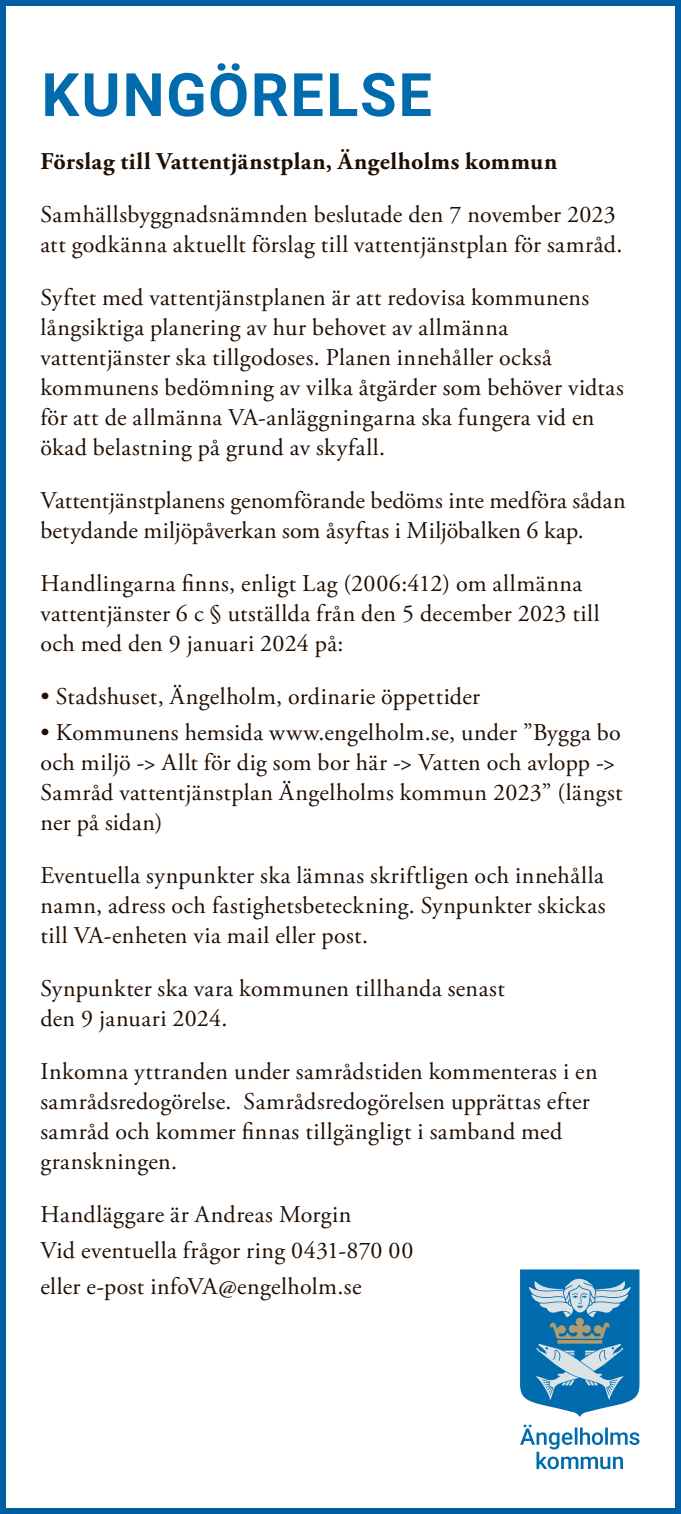
<style>
.page{position:relative;width:681px;height:1514px;background:#fff}
.page>*{position:absolute;margin:0;border:0;box-sizing:border-box;transform-origin:0 0}
.t1{font:700 60px "Roboto";letter-spacing:.03em;color:#006bad}
.t2{font:24px/30px "Adobe Garamond Pro";letter-spacing:.015em;color:#200e00}
.t3{font:700 24px "Adobe Garamond Pro";letter-spacing:.02em;color:#200e00}
</style>
<div class="page">
<div style="left:0;top:0;width:680px;height:1514px;border:6px solid #005fa3"></div>
<svg style="left:520px;top:1269px;width:119px;height:148px;background:#4b92bd"></svg>
<svg style="left:520px;top:1424px;width:119px;height:45px"></svg>
<h1 class="t1" style="left:41px;top:53px;width:392px">KUNGÖRELSE</h1>
<p class="t3" style="left:40px;top:147px;width:518px">Förslag till Vattentjänstplan, Ängelholms kommun</p>
<p class="t2" style="left:40px;top:200px;width:583px">Samhällsbyggnadsnämnden beslutade den 7 november 2023 att godkänna aktuellt förslag till vattentjänstplan för samråd.</p>
<p class="t2" style="left:40px;top:283px;width:584px">Syftet med vattentjänstplanen är att redovisa kommunens långsiktiga planering av hur behovet av allmänna vattentjänster ska tillgodoses. Planen innehåller också kommunens bedömning av vilka åtgärder som behöver vidtas för att de allmänna VA-anläggningarna ska fungera vid en ökad belastning på grund av skyfall.</p>
<p class="t2" style="left:40px;top:486px;width:586px">Vattentjänstplanens genomförande bedöms inte medföra sådan betydande miljöpåverkan som åsyftas i Miljöbalken 6 kap.</p>
<p class="t2" style="left:40px;top:569px;width:560px">Handlingarna finns, enligt Lag (2006:412) om allmänna vattentjänster 6 c § utställda från den 5 december 2023 till och med den 9 januari 2024 på:</p>
<p class="t2" style="left:40px;top:682px;width:441px">• Stadshuset, Ängelholm, ordinarie öppettider</p>
<p class="t2" style="left:40px;top:718px;width:583px">• Kommunens hemsida www.engelholm.se, under ”Bygga bo och miljö -&gt; Allt för dig som bor här -&gt; Vatten och avlopp -&gt; Samråd vattentjänstplan Ängelholms kommun 2023” (längst ner på sidan)</p>
<p class="t2" style="left:40px;top:861px;width:566px;text-align:justify">Eventuella synpunkter ska lämnas skriftligen och innehålla namn, adress och fastighetsbeteckning. Synpunkter skickas till VA-enheten via mail eller post.</p>
<p class="t2" style="left:40px;top:974px;width:465px">Synpunkter ska vara kommunen tillhanda senast den 9 januari 2024.</p>
<p class="t2" style="left:40px;top:1057px;width:558px">Inkomna yttranden under samrådstiden kommenteras i en samrådsredogörelse. Samrådsredogörelsen upprättas efter samråd och kommer finnas tillgängligt i samband med granskningen.</p>
<p class="t2" style="left:40px;top:1197px;width:374px;line-height:36px">Handläggare är Andreas Morgin<br>Vid eventuella frågor ring 0431-870 00 eller e-post infoVA@engelholm.se</p>
</div>
